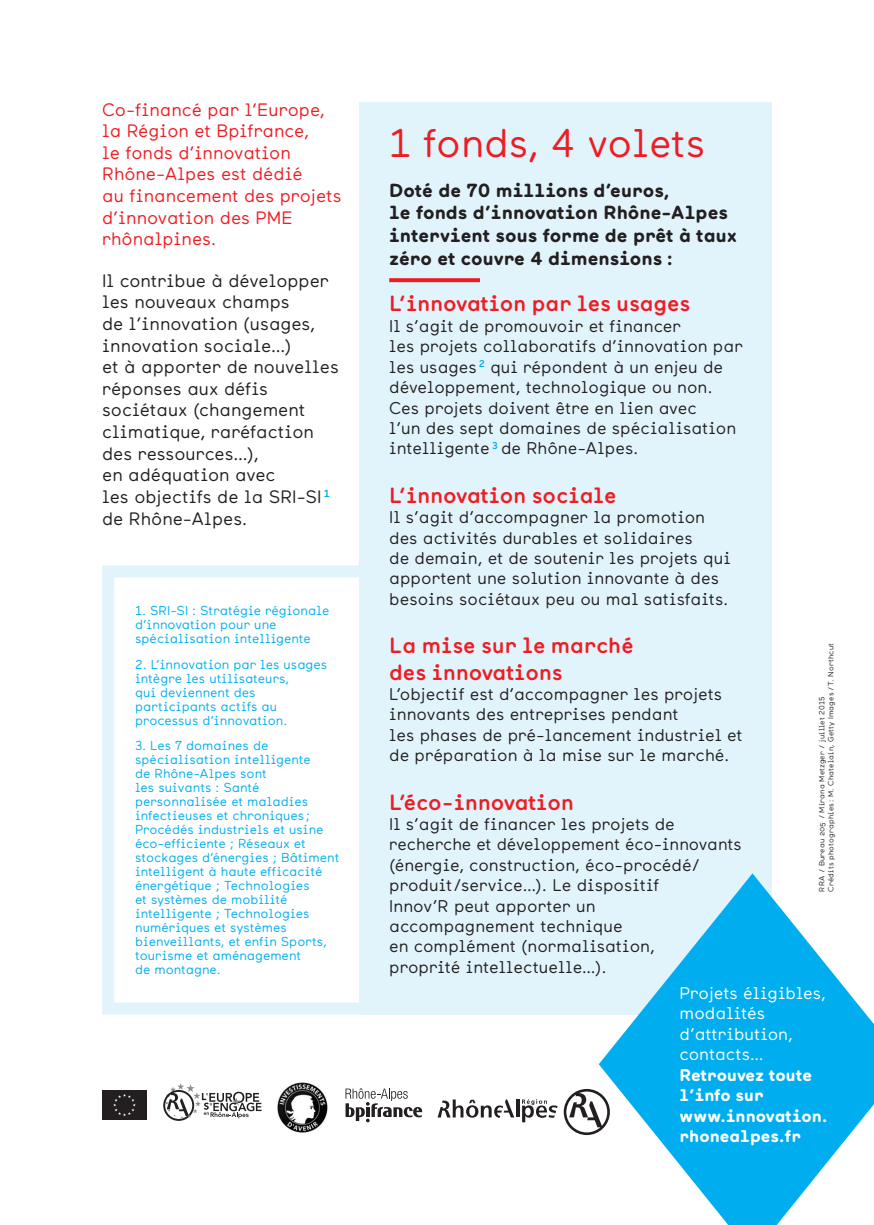
<style>
.page{position:relative;width:874px;height:1225px;background:#fff}
.page>*{position:absolute;margin:0;border:0;box-sizing:border-box;transform-origin:0 0}
.t1{font:40px "Maax Rounded SRI";color:#ee1d23}
.t2{font:500 22px/26.4px "Maax Rounded SRI";color:#ee1d23}
.t3{font:700 19px/22.8px "Maax Rounded SRI";color:#231f20}
.t4{font:18px/21.6px "Maax Rounded SRI";color:#231f20}
.t5{font:18px/21.6px "Maax Rounded SRI";color:#ee1d23}
.t6{font:17px/20.4px "Maax Rounded SRI";color:#231f20}
.t7{font:700 17px/20.4px "Maax Rounded SRI";color:#fff}
.t8{font:17px/20.4px "Maax Rounded SRI";color:#fff}
.t9{font:13px/14px "Maax Rounded SRI";color:#00aeef}
.t10{font:7.6px/9.2px "Maax Rounded SRI";letter-spacing:.02em;color:#231f20}
</style>
<div class="page">
<div style="left:359px;top:102px;width:412px;height:912px;background:#e1f4fc"></div>
<div style="left:102px;top:565px;width:280px;height:449px;border:12px solid #e1f4fc"></div>
<svg style="left:389px;top:278px;width:91px;height:4px"></svg>
<svg style="left:598px;top:873px;width:275px;height:352px;fill:#00aeef"></svg>
<svg style="left:345px;top:1088px;width:77px;height:34px"></svg>
<div style="left:102px;top:1090px;width:45px;height:30px;background:#231f20"></div>
<svg style="left:113px;top:1094px;width:23px;height:22px"></svg>
<hr style="left:516px;top:1099px;width:3px;height:18px;background:#231f20">
<svg style="left:522px;top:1099px;width:35px;height:23px"></svg>
<svg style="left:437px;top:1099px;width:77px;height:18px"></svg>
<svg style="left:563px;top:1089px;width:46px;height:46px"></svg>
<svg style="left:163px;top:1083px;width:98px;height:37px"></svg>
<img style="left:277px;top:1082px;width:51px;height:51px">
<p class="t5" style="left:102px;top:98px;width:241px">Co-financé par l’Europe, la Région et Bpifrance,<br>le fonds d’innovation<br>Rhône-Alpes est dédié<br>au financement des projets d’innovation des PME rhônalpines.</p>
<p class="t4" style="left:102px;top:270px;width:238px">Il contribue à développer les nouveaux champs<br>de l’innovation (usages, innovation sociale…)<br>et à apporter de nouvelles réponses aux défis sociétaux (changement climatique, raréfaction des ressources…),<br>en adéquation avec<br>les objectifs de la SRI-SI <sup>1 </sup>de Rhône-Alpes.</p>
<p class="t9" style="left:135px;top:603px;width:196px">1. SRI-SI : Stratégie régionale d’innovation pour une spécialisation intelligente</p>
<p class="t9" style="left:135px;top:657px;width:193px">2. L’innovation par les usages intègre les utilisateurs,<br>qui deviennent des participants actifs au processus d’innovation.</p>
<p class="t9" style="left:135px;top:738px;width:206px">3. Les 7 domaines de spécialisation intelligente<br>de Rhône-Alpes sont<br>les suivants : Santé personnalisée et maladies infectieuses et chroniques ;<br>Procédés industriels et usine éco-efficiente ; Réseaux et stockages d’énergies ; Bâtiment intelligent à haute efficacité énergétique ; Technologies<br>et systèmes de mobilité intelligente ; Technologies numériques et systèmes bienveillants, et enfin Sports, tourisme et aménagement<br>de montagne.</p>
<h1 class="t1" style="left:389px;top:120px;width:317px">1 fonds, 4 volets</h1>
<p class="t3" style="left:389px;top:178px;width:349px">Doté de 70 millions d’euros,<br>le fonds d’innovation Rhône-Alpes intervient sous forme de prêt à taux zéro et couvre 4 dimensions :</p>
<p class="t2" style="left:389px;top:290px;width:302px">L’innovation par les usages</p>
<p class="t6" style="left:389px;top:316px;width:355px">Il s’agit de promouvoir et financer<br>les projets collaboratifs d’innovation par les usages <sup>2</sup> qui répondent à un enjeu de développement, technologique ou non.<br>Ces projets doivent être en lien avec<br>l’un des sept domaines de spécialisation intelligente <sup>3</sup> de Rhône-Alpes.</p>
<p class="t2" style="left:389px;top:482px;width:229px">L’innovation sociale</p>
<p class="t6" style="left:389px;top:507px;width:343px">Il s’agit d’accompagner la promotion des activités durables et solidaires<br>de demain, et de soutenir les projets qui apportent une solution innovante à des besoins sociétaux peu ou mal satisfaits.</p>
<p class="t2" style="left:389px;top:632px;width:246px">La mise sur le marché des innovations</p>
<p class="t6" style="left:389px;top:684px;width:355px">L’objectif est d’accompagner les projets innovants des entreprises pendant<br>les phases de pré-lancement industriel et de préparation à la mise sur le marché.</p>
<p class="t2" style="left:389px;top:788px;width:186px">L’éco-innovation</p>
<p class="t6" style="left:389px;top:813px;width:354px">Il s’agit de financer les projets de recherche et développement éco-innovants (énergie, construction, éco-procédé/ produit/service…). Le dispositif<br>Innov’R peut apporter un accompagnement technique<br>en complément (normalisation,<br>proprité intellectuelle…).</p>
<p class="t10" style="left:816px;top:891px;width:250px;rotate:-90deg">RRA / Bureau 205 / Mirana Metzger / juillet 2015<br>Crédits photographies : M. Chatelain, Getty Images / T. Northcut</p>
<p class="t8" style="left:679px;top:983px;width:147px">Projets éligibles, modalités d’attribution, contacts…</p>
<p class="t7" style="left:679px;top:1064px;width:150px">Retrouvez toute l’info sur www.innovation. rhonealpes.fr</p>
</div>
